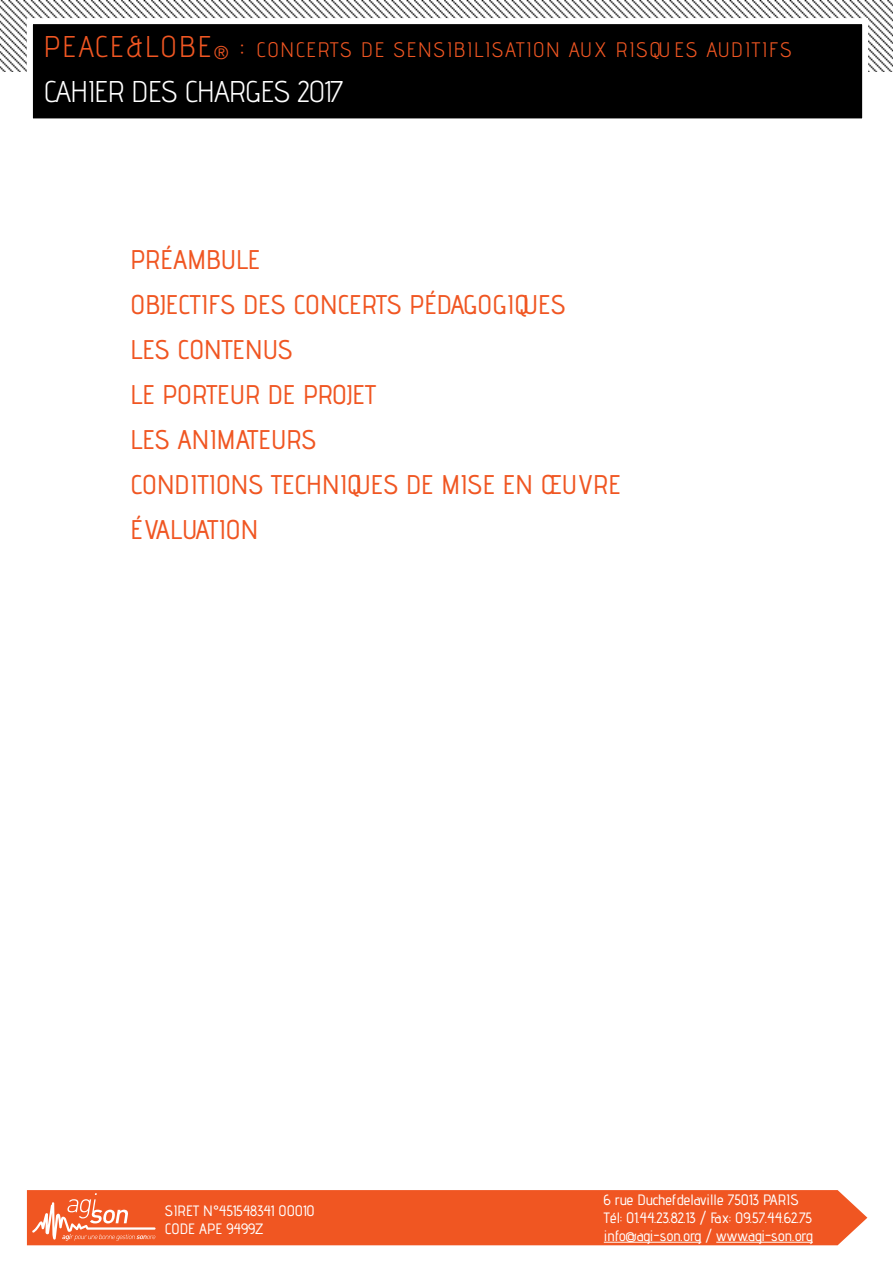
<style>
.page{position:relative;width:893px;height:1263px;background:#fff}
.page>*{position:absolute;margin:0;border:0;box-sizing:border-box;transform-origin:0 0}
.t1{font:30px "Advent Pro";letter-spacing:-.025em;color:#fff}
.t2{font:500 27px/45px "Advent Pro";color:#f05622}
.t3{font:21px "Advent Pro";letter-spacing:.075em;color:#f05622}
.t4{font:500 15px/18px "Advent Pro";color:#fff}
.s1{font-size:30px}
.s2{font-size:18px}
</style>
<div class="page">
<img style="left:0;top:0;width:893px;height:71px">
<div style="left:30px;top:21px;width:835px;height:100px;background:#000"></div>
<div style="left:27px;top:18px;width:841px;height:106px;border:6px solid #fff"></div>
<div style="left:27px;top:1190px;width:840px;height:55px;background:#f05622"></div>
<svg style="left:32px;top:1193px;width:124px;height:48px;background:#f2744a"></svg>
<hr style="left:604px;top:1242px;width:97px;height:1px;background:#fff">
<hr style="left:716px;top:1242px;width:97px;height:1px;background:#fff">
<h3 class="t3" style="left:44px;top:36px;width:749px"><span class="s1">PEACE&amp;LOBE</span><span class="s2">®</span> <span class="s1">:</span> CONCERTS DE SENSIBILISATION AUX RISQU ES AUDITIFS</h3>
<h1 class="t1" style="left:44px;top:73px;width:301px">CAHIER DES CHARGES 2017</h1>
<h2 class="t2" style="left:131px;top:237px;width:492px">PRÉAMBULE<br>OBJECTIFS DES CONCERTS PÉDAGOGIQUES<br>LES CONTENUS<br>LE PORTEUR DE PROJET<br>LES ANIMATEURS<br>CONDITIONS TECHNIQUES DE MISE EN ŒUVRE<br>ÉVALUATION</h2>
<p class="t4" style="left:165px;top:1201px;width:151px">SIRET N°451548341 00010<br>CODE APE 9499Z</p>
<p class="t4" style="left:604px;top:1190px;width:210px">6 rue Duchefdelaville 75013 PARIS<br>Tél: 01.44.23.82.13 / Fax: 09.57.44.62.75 info@agi-son.org / www.agi-son.org</p>
</div>
